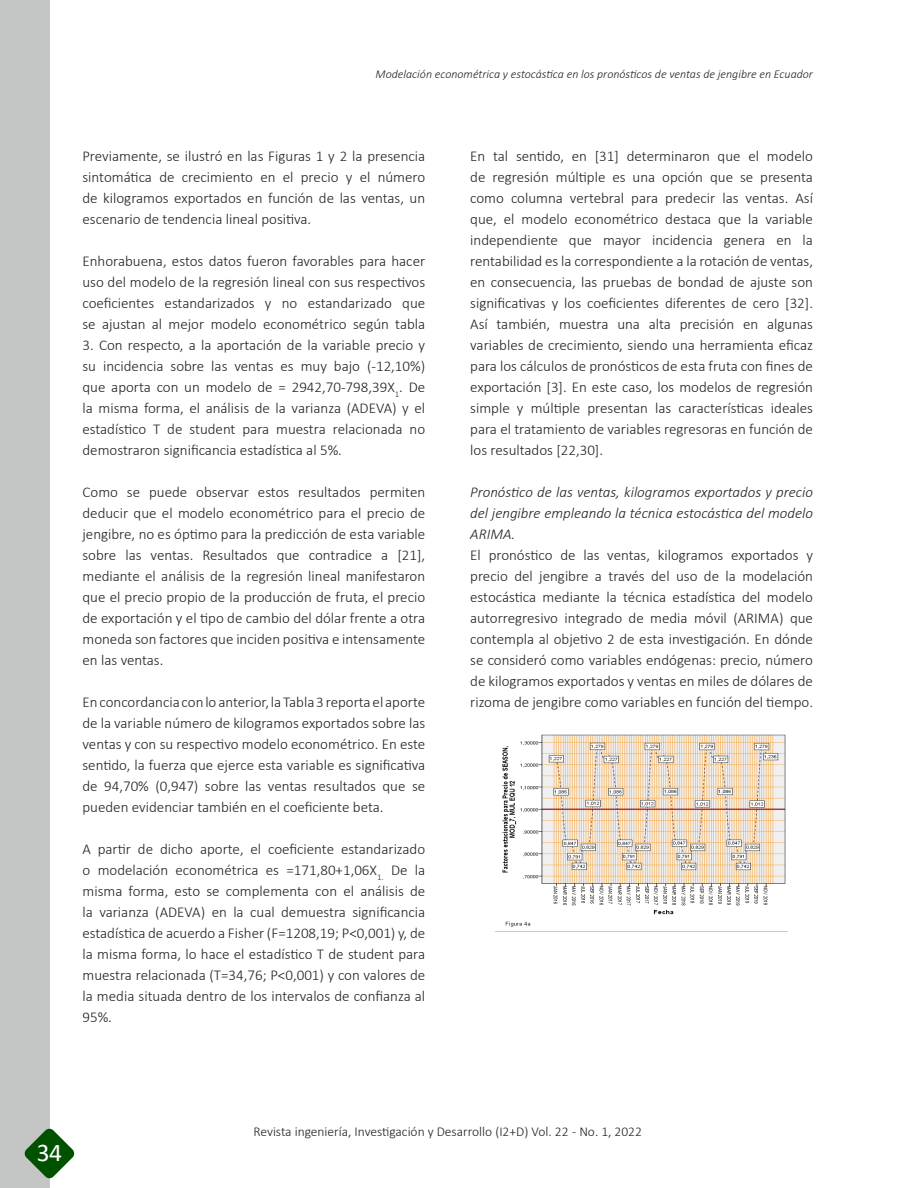
<style>
.page{position:relative;width:918px;height:1188px;background:#fff}
.page>*{position:absolute;margin:0;border:0;box-sizing:border-box;transform-origin:0 0}
.t1{font:25.5px "Calibri";color:#fff}
.Texto_del_contenido{font:300 15px/21px "Calibri";color:#231f20;text-align:justify}
.Texto_del_contenido-2{font:italic 300 15px/21px "Calibri";color:#231f20;text-align:justify}
.t2{font:300 13.5px "Calibri";color:#231f20}
.Encabezados{font:italic 300 12px "Calibri";color:#231f20}
</style>
<div class="page">
<div style="left:0;top:0;width:49px;height:1188px;background:#c4c5c5"></div>
<svg style="left:24px;top:1128px;width:51px;height:51px"></svg>
<img style="left:495px;top:734px;width:293px;height:198px">
<p class="Encabezados" style="left:376px;top:67px;width:439px">Modelación econométrica y estocástica en los pronósticos de ventas de jengibre en Ecuador</p>
<p class="Texto_del_contenido" style="left:82px;top:146px;width:344px">Previamente, se ilustró en las Figuras 1 y 2 la presencia sintomática de crecimiento en el precio y el número de kilogramos exportados en función de las ventas, un escenario de tendencia lineal positiva.</p>
<p class="Texto_del_contenido" style="left:82px;top:251px;width:344px">Enhorabuena, estos datos fueron favorables para hacer uso del modelo de la regresión lineal con sus respectivos coeficientes estandarizados y no estandarizado que se ajustan al mejor modelo econométrico según tabla</p>
<p class="Texto_del_contenido" style="left:82px;top:335px;width:344px">3. Con respecto, a la aportación de la variable precio y su incidencia sobre las ventas es muy bajo (-12,10%) que aporta con un modelo de = 2942,70-798,39X<sub>1</sub>. De la misma forma, el análisis de la varianza (ADEVA) y el estadístico T de student para muestra relacionada no demostraron significancia estadística al 5%.</p>
<p class="Texto_del_contenido" style="left:82px;top:482px;width:344px">Como se puede observar estos resultados permiten deducir que el modelo econométrico para el precio de jengibre, no es óptimo para la predicción de esta variable sobre las ventas. Resultados que contradice a [21], mediante el análisis de la regresión lineal manifestaron que el precio propio de la producción de fruta, el precio de exportación y el tipo de cambio del dólar frente a otra moneda son factores que inciden positiva e intensamente en las ventas.</p>
<p class="Texto_del_contenido" style="left:82px;top:692px;width:344px">En concordancia con lo anterior, la Tabla 3 reporta el aporte de la variable número de kilogramos exportados sobre las ventas y con su respectivo modelo econométrico. En este sentido, la fuerza que ejerce esta variable es significativa de 94,70% (0,947) sobre las ventas resultados que se pueden evidenciar también en el coeficiente beta.</p>
<p class="Texto_del_contenido" style="left:82px;top:839px;width:344px">A partir de dicho aporte, el coeficiente estandarizado o modelación econométrica es =171,80+1,06X<sub>1.</sub> De la misma forma, esto se complementa con el análisis de la varianza (ADEVA) en la cual demuestra significancia estadística de acuerdo a Fisher (F=1208,19; P&lt;0,001) y, de la misma forma, lo hace el estadístico T de student para muestra relacionada (T=34,76; P&lt;0,001) y con valores de la media situada dentro de los intervalos de confianza al 95%.</p>
<p class="Texto_del_contenido" style="left:470px;top:146px;width:344px">En tal sentido, en [31] determinaron que el modelo de regresión múltiple es una opción que se presenta como columna vertebral para predecir las ventas. Así que, el modelo econométrico destaca que la variable independiente que mayor incidencia genera en la rentabilidad es la correspondiente a la rotación de ventas, en consecuencia, las pruebas de bondad de ajuste son significativas y los coeficientes diferentes de cero [32].<br>Así también, muestra una alta precisión en algunas variables de crecimiento, siendo una herramienta eficaz para los cálculos de pronósticos de esta fruta con fines de exportación [3]. En este caso, los modelos de regresión simple y múltiple presentan las características ideales para el tratamiento de variables regresoras en función de los resultados [22,30].</p>
<p class="Texto_del_contenido-2" style="left:470px;top:482px;width:344px">Pronóstico de las ventas, kilogramos exportados y precio del jengibre empleando la técnica estocástica del modelo ARIMA.</p>
<p class="Texto_del_contenido" style="left:470px;top:545px;width:344px">El pronóstico de las ventas, kilogramos exportados y precio del jengibre a través del uso de la modelación estocástica mediante la técnica estadística del modelo autorregresivo integrado de media móvil (ARIMA) que contempla al objetivo 2 de esta investigación. En dónde se consideró como variables endógenas: precio, número de kilogramos exportados y ventas en miles de dólares de rizoma de jengibre como variables en función del tiempo.</p>
<h1 class="t1" style="left:37px;top:1135px;width:27px">34</h1>
<p class="t2" style="left:254px;top:1123px;width:390px">Revista ingeniería, Investigación y Desarrollo (I2+D) Vol. 22 - No. 1, 2022</p>
</div>
